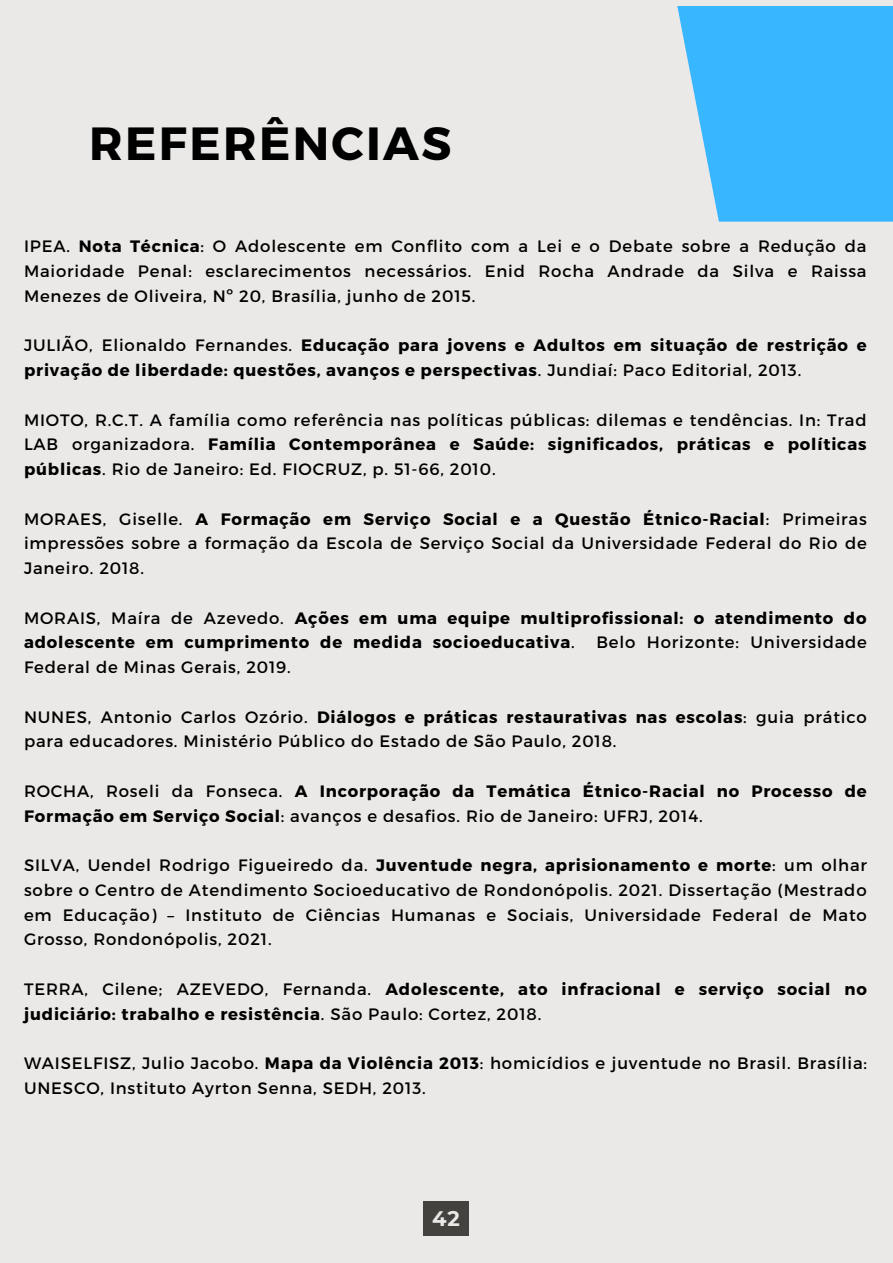
<style>
.page{position:relative;width:893px;height:1263px;background:#ebe9e7}
.page>*{position:absolute;margin:0;border:0;box-sizing:border-box;transform-origin:0 0}
.t1{font:700 46.5px "Montserrat";letter-spacing:.05em;color:#000}
.t2{font:700 21px "Montserrat";color:#ebe9e7}
.t3{font:16.5px/24.8px "Montserrat";letter-spacing:.05em;color:#000;text-align:justify}
.t4{font:700 16.5px/24.8px "Montserrat";letter-spacing:.05em;color:#000}
.s1{font-weight:700}
.s2{font-weight:400}
</style>
<div class="page">
<div style="left:423px;top:1201px;width:46px;height:34px;background:#44423e"></div>
<svg style="left:677px;top:6px;width:216px;height:216px;background:#49bbfc"></svg>
<h1 class="t1" style="left:89px;top:113px;width:363px">REFERÊNCIAS</h1>
<p class="t3" style="left:24px;top:233px;width:844px">IPEA. <span class="s1">Nota Técnica</span>: O Adolescente em Conflito com a Lei e o Debate sobre a Redução da Maioridade Penal: esclarecimentos necessários. Enid Rocha Andrade da Silva e Raissa Menezes de Oliveira, Nº 20, Brasília, junho de 2015.</p>
<p class="t4" style="left:24px;top:332px;width:844px"><span class="s2">JULIÃO, Elionaldo Fernandes.</span> Educação para jovens e Adultos em situação de restrição e privação de liberdade: questões, avanços e perspectivas<span class="s2">. Jundiaí: Paco Editorial, 2013.</span></p>
<p class="t3" style="left:24px;top:406px;width:844px">MIOTO, R.C.T. A família como referência nas políticas públicas: dilemas e tendências. In: Trad LAB organizadora. <span class="s1">Família Contemporânea e Saúde: significados, práticas e políticas públicas</span>. Rio de Janeiro: Ed. FIOCRUZ, p. 51-66, 2010.</p>
<p class="t3" style="left:24px;top:505px;width:844px">MORAES, Giselle. <span class="s1">A Formação em Serviço Social e a Questão Étnico-Racial</span>: Primeiras impressões sobre a formação da Escola de Serviço Social da Universidade Federal do Rio de Janeiro. 2018.</p>
<p class="t4" style="left:24px;top:604px;width:844px"><span class="s2">MORAIS, Maíra de Azevedo.</span> Ações em uma equipe multiprofissional: o atendimento do adolescente em cumprimento de medida socioeducativa<span class="s2">.</span></p>
<p class="t3" style="left:596px;top:629px;width:272px">Belo Horizonte: Universidade</p>
<p class="t3" style="left:24px;top:654px;width:268px">Federal de Minas Gerais, 2019.</p>
<p class="t3" style="left:24px;top:703px;width:844px">NUNES, Antonio Carlos Ozório. <span class="s1">Diálogos e práticas restaurativas nas escolas</span>: guia prático para educadores. Ministério Público do Estado de São Paulo, 2018.</p>
<p class="t4" style="left:24px;top:778px;width:844px"><span class="s2">ROCHA, Roseli da Fonseca.</span> A Incorporação da Temática Étnico-Racial no Processo de<br>Formação em Serviço Social<span class="s2">: avanços e desafios. Rio de Janeiro: UFRJ, 2014.</span></p>
<p class="t3" style="left:24px;top:852px;width:844px">SILVA, Uendel Rodrigo Figueiredo da. <span class="s1">Juventude negra, aprisionamento e morte</span>: um olhar sobre o Centro de Atendimento Socioeducativo de Rondonópolis. 2021. Dissertação (Mestrado em Educação) – Instituto de Ciências Humanas e Sociais, Universidade Federal de Mato Grosso, Rondonópolis, 2021.</p>
<p class="t4" style="left:24px;top:976px;width:844px"><span class="s2">TERRA, Cilene; AZEVEDO, Fernanda.</span> Adolescente, ato infracional e serviço social no judiciário: trabalho e resistência<span class="s2">. São Paulo: Cortez, 2018.</span></p>
<p class="t3" style="left:24px;top:1050px;width:844px">WAISELFISZ, Julio Jacobo. <span class="s1">Mapa da Violência 2013</span>: homicídios e juventude no Brasil. Brasília:<br>UNESCO, Instituto Ayrton Senna, SEDH, 2013.</p>
<p class="t2" style="left:432px;top:1205px;width:29px">42</p>
</div>
